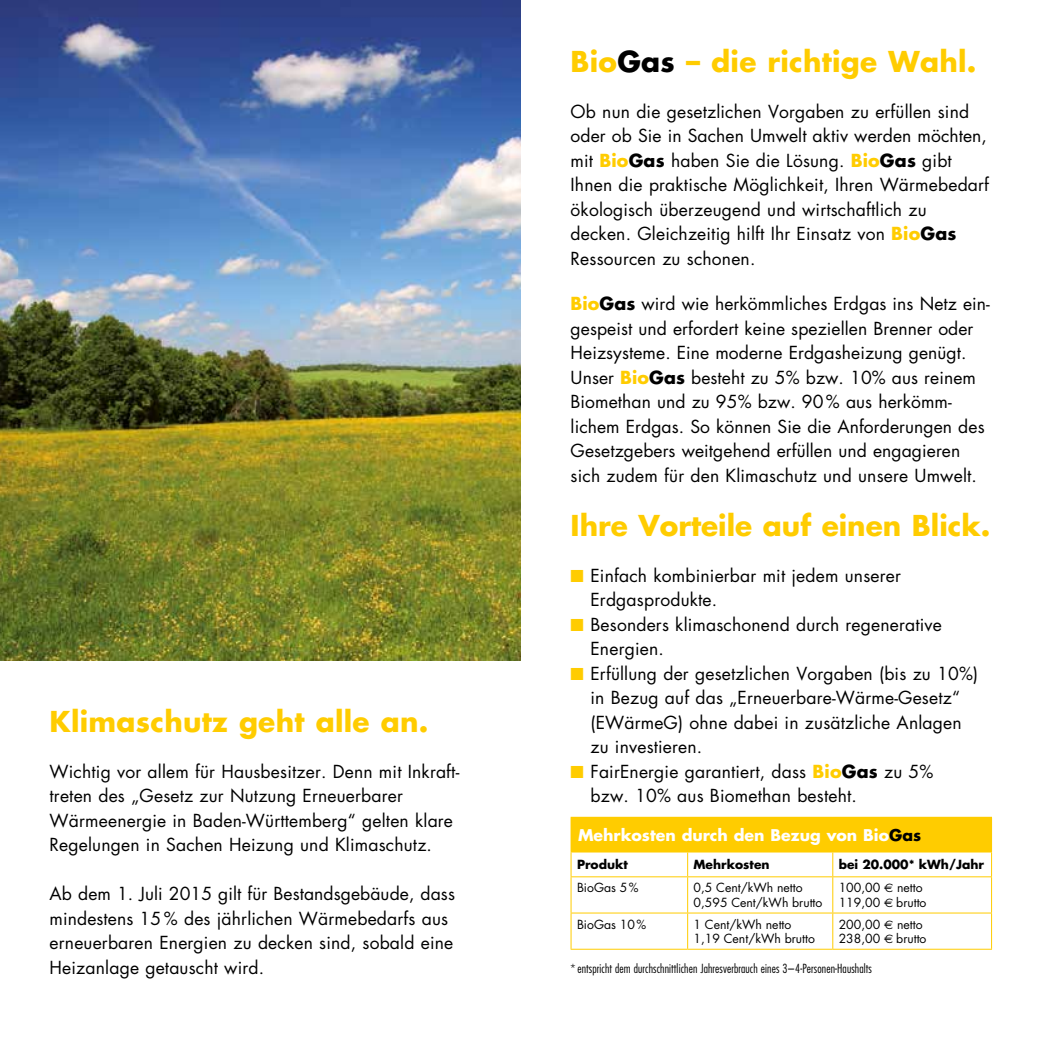
<style>
.page{position:relative;width:1042px;height:1042px;background:#fff}
.page>*{position:absolute;margin:0;border:0;box-sizing:border-box;transform-origin:0 0}
.t1{font:700 28px "Futura";letter-spacing:.01em;color:#fc0}
.t2{font:17.5px/24.5px "Futura";letter-spacing:.01em;color:#000}
.t3{font:700 15.75px "Futura";color:#fff}
.t4{font:12.25px/14.7px "Futura";color:#000}
.t5{font:300 condensed 12.25px "Futura";letter-spacing:.01em;color:#000}
.t6{font:700 12.25px "Futura";color:#000}
.s1{color:#000}
.s2{font-weight:700;color:#fc0}
.s3{font-weight:700}
.s4{color:#fc0}
.s5{font-family:"Euro Sans"}
</style>
<div class="page">
<img style="left:0;top:0;width:521px;height:661px">
<div style="left:571px;top:817px;width:420px;height:35px;background:#fc0"></div>
<hr style="left:570px;top:817px;width:117px;height:1px;background:#fc0">
<hr style="left:570px;top:818px;width:1px;height:33px;background:#fc0">
<hr style="left:833px;top:817px;width:159px;height:1px;background:#fc0">
<hr style="left:991px;top:818px;width:1px;height:33px;background:#fc0">
<hr style="left:570px;top:851px;width:117px;height:1px;background:#fc0">
<svg style="left:570px;top:852px;width:1px;height:24px"></svg>
<svg style="left:687px;top:852px;width:1px;height:24px"></svg>
<hr style="left:833px;top:851px;width:159px;height:1px;background:#fc0">
<svg style="left:832px;top:852px;width:1px;height:24px"></svg>
<svg style="left:991px;top:852px;width:1px;height:24px"></svg>
<hr style="left:570px;top:876px;width:117px;height:1px;background:#fc0">
<hr style="left:570px;top:877px;width:1px;height:35px;background:#fc0">
<hr style="left:687px;top:876px;width:146px;height:1px;background:#fc0">
<hr style="left:687px;top:877px;width:1px;height:35px;background:#fc0">
<hr style="left:833px;top:876px;width:159px;height:1px;background:#fc0">
<hr style="left:832px;top:877px;width:1px;height:35px;background:#fc0">
<hr style="left:991px;top:877px;width:1px;height:35px;background:#fc0">
<hr style="left:570px;top:912px;width:117px;height:1px;background:#fc0">
<hr style="left:570px;top:913px;width:1px;height:36px;background:#fc0">
<hr style="left:687px;top:912px;width:146px;height:1px;background:#fc0">
<hr style="left:687px;top:913px;width:1px;height:36px;background:#fc0">
<hr style="left:833px;top:912px;width:159px;height:1px;background:#fc0">
<hr style="left:832px;top:913px;width:1px;height:36px;background:#fc0">
<hr style="left:991px;top:913px;width:1px;height:36px;background:#fc0">
<hr style="left:570px;top:949px;width:117px;height:1px;background:#fc0">
<hr style="left:687px;top:949px;width:146px;height:1px;background:#fc0">
<hr style="left:833px;top:949px;width:159px;height:1px;background:#fc0">
<h1 class="t1" style="left:50px;top:702px;width:380px">Klimaschutz geht alle an.</h1>
<p class="t2" style="left:50px;top:759px;width:411px">Wichtig vor allem für Hausbesitzer. Denn mit Inkraft&shy;treten des „Gesetz zur Nutzung Erneuerbarer Wärmeenergie in Baden-Württemberg“ gelten klare Regelungen in Sachen Heizung und Klimaschutz.</p>
<p class="t2" style="left:50px;top:881px;width:407px">Ab dem 1. Juli 2015 gilt für Bestandsgebäude, dass mindestens 15% des jährlichen Wärmebedarfs aus erneuerbaren Energien zu decken sind, sobald eine Heizanlage getauscht wird.</p>
<h1 class="t1" style="left:570px;top:42px;width:407px">Bio<span class="s1">Gas</span> – die richtige Wahl.</h1>
<p class="t2" style="left:570px;top:99px;width:420px">Ob nun die gesetzlichen Vorgaben zu erfüllen sind oder ob Sie in Sachen Umwelt aktiv werden möchten, mit <span class="s2">Bio</span><span class="s3">Gas</span> haben Sie die Lösung. <span class="s2">Bio</span><span class="s3">Gas</span> gibt Ihnen die praktische Möglichkeit, Ihren Wärmebedarf ökologisch überzeugend und wirtschaftlich zu decken. Gleichzeitig hilft Ihr Einsatz von <span class="s2">Bio</span><span class="s3">Gas </span>Ressourcen zu schonen.</p>
<p class="t2" style="left:570px;top:291px;width:421px"><span class="s2">Bio</span><span class="s3">Gas</span> wird wie herkömmliches Erdgas ins Netz ein&shy;gespeist und erfordert keine speziellen Brenner oder Heizsysteme. Eine moderne Erdgasheizung genügt.<br>Unser <span class="s2">Bio</span><span class="s3">Gas</span> besteht zu 5% bzw. 10% aus reinem Biomethan und zu 95% bzw. 90% aus herkömm&shy;lichem Erdgas. So können Sie die Anforderungen des Gesetzgebers weitgehend erfüllen und engagieren sich zudem für den Klimaschutz und unsere Umwelt.</p>
<h1 class="t1" style="left:570px;top:506px;width:421px">Ihre Vorteile auf einen Blick.</h1>
<p class="t2" style="left:590px;top:563px;width:312px;text-indent:-20px"><span class="s4">■</span> Einfach kombinierbar mit jedem unserer<br>Erdgasprodukte.</p>
<p class="t2" style="left:590px;top:612px;width:353px;text-indent:-20px"><span class="s4">■</span> Besonders klimaschonend durch regenerative<br>Energien.</p>
<p class="t2" style="left:590px;top:661px;width:389px;text-indent:-20px"><span class="s4">■</span> Erfüllung der gesetzlichen Vorgaben (bis zu 10%) in Bezug auf das „Erneuerbare-Wärme-Gesetz“ (EWärmeG) ohne dabei in zusätzliche Anlagen zu investieren.</p>
<p class="t2" style="left:590px;top:759px;width:344px;text-indent:-20px"><span class="s4">■</span> FairEnergie garantiert, dass <span class="s2">Bio</span><span class="s3">Gas</span> zu 5% bzw. 10% aus Biomethan besteht.</p>
<p class="t3" style="left:578px;top:824px;width:345px">Mehrkosten durch den Bezug von Bio<span class="s1">Gas</span></p>
<p class="t6" style="left:577px;top:856px;width:53px">Produkt</p>
<p class="t6" style="left:693px;top:856px;width:77px">Mehrkosten</p>
<p class="t6" style="left:839px;top:856px;width:147px">bei 20.000* kWh/Jahr</p>
<p class="t4" style="left:577px;top:880px;width:63px">BioGas 5%</p>
<p class="t4" style="left:693px;top:880px;width:130px">0,5 Cent/kWh netto<br>0,595 Cent/kWh brutto</p>
<p class="t4" style="left:839px;top:880px;width:89px">100,00 <span class="s5">E</span> netto<br>119,00 <span class="s5">E</span> brutto</p>
<p class="t4" style="left:577px;top:916px;width:71px">BioGas 10%</p>
<p class="t4" style="left:693px;top:916px;width:123px">1 Cent/kWh netto<br>1,19 Cent/kWh brutto</p>
<p class="t4" style="left:839px;top:916px;width:89px">200,00 <span class="s5">E</span> netto<br>238,00 <span class="s5">E</span> brutto</p>
<p class="t5" style="left:570px;top:961px;width:303px">* entspricht dem durchschnittlichen Jahresverbrauch eines 3–4-Personen-Haushalts</p>
</div>
